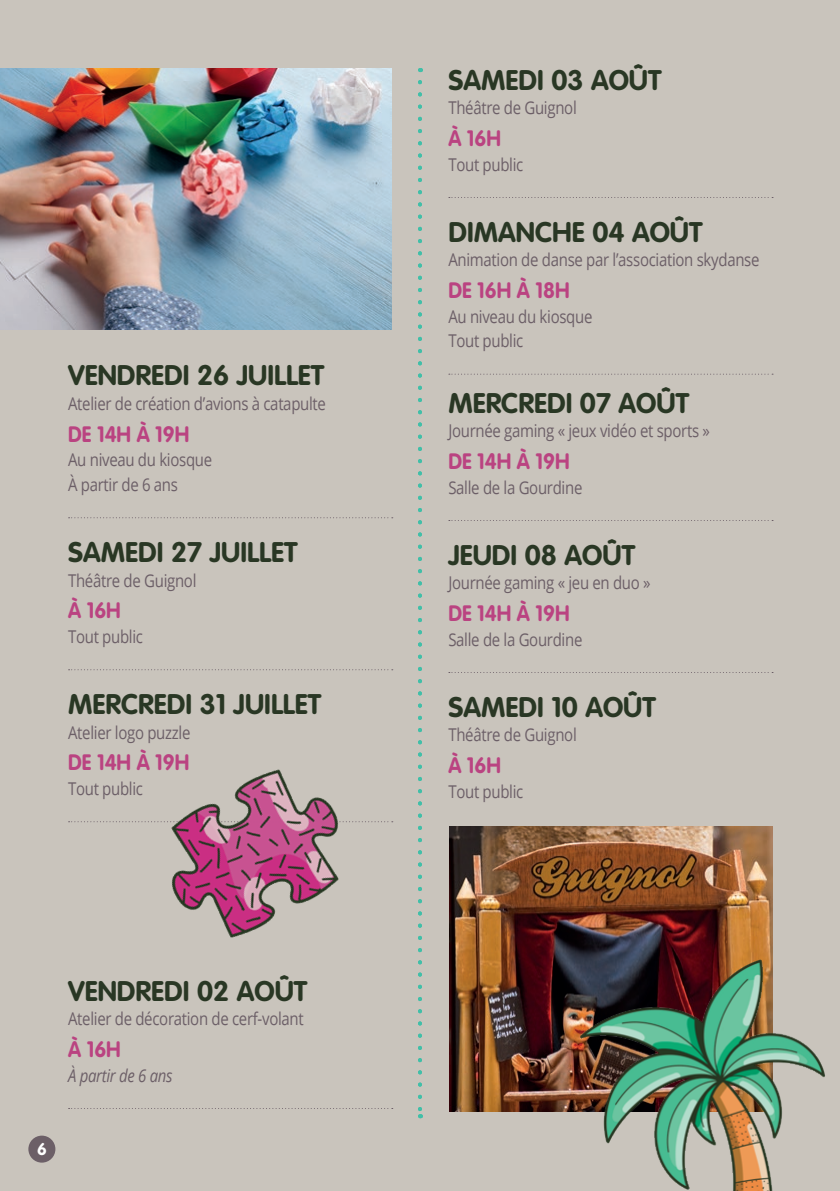
<style>
.page{position:relative;width:840px;height:1191px;background:#fff}
.page>*{position:absolute;margin:0;border:0;box-sizing:border-box;transform-origin:0 0}
.t1{font:700 28px "VAG Rounded Std";color:#293724}
.t2{font:700 22px "VAG Rounded Std";color:#ba4381;scale:.94 1}
.t3{font:17.6px/24.6px "Open Sans";letter-spacing:-.02em;color:#6c5f67;scale:.85 1}
.t4{font:italic 17.6px "Open Sans";letter-spacing:-.02em;color:#6c5f67;scale:.85 1}
.t5{font:700 16.8px "VAG Rounded Std";color:#fff}
</style>
<div class="page">
<div style="left:0;top:0;width:839px;height:1191px;background:#c9c4bc"></div>
<div style="left:28px;top:1135px;width:27px;height:27px;background:#6c5f67;border-radius:50%"></div>
<svg style="left:69px;top:517px;width:323px;height:1px"></svg>
<svg style="left:69px;top:669px;width:323px;height:1px"></svg>
<svg style="left:69px;top:821px;width:323px;height:1px"></svg>
<svg style="left:69px;top:1108px;width:323px;height:1px"></svg>
<svg style="left:448px;top:197px;width:324px;height:1px"></svg>
<svg style="left:448px;top:374px;width:324px;height:1px"></svg>
<svg style="left:448px;top:520px;width:324px;height:1px"></svg>
<svg style="left:448px;top:672px;width:324px;height:1px"></svg>
<svg style="left:418px;top:82px;width:4px;height:1036px"></svg>
<img style="left:104px;top:769px;width:287px;height:169px">
<img style="left:449px;top:827px;width:323px;height:284px">
<img style="left:0;top:68px;width:391px;height:262px">
<img style="left:567px;top:951px;width:258px;height:240px">
<h1 class="t1" style="left:68px;top:359px;width:258px">VENDREDI 26 JUILLET</h1>
<p class="t3" style="left:68px;top:391px;width:305px">Atelier de création d’avions à catapulte</p>
<p class="t2" style="left:68px;top:421px;width:130px">DE 14H À 19H</p>
<p class="t3" style="left:68px;top:447px;width:171px">Au niveau du kiosque<br>À partir de 6 ans</p>
<h1 class="t1" style="left:68px;top:535px;width:231px">SAMEDI 27 JUILLET</h1>
<p class="t3" style="left:68px;top:567px;width:152px">Théâtre de Guignol</p>
<p class="t2" style="left:68px;top:597px;width:58px">À 16H</p>
<p class="t3" style="left:68px;top:624px;width:90px">Tout public</p>
<h1 class="t1" style="left:68px;top:687px;width:254px">MERCREDI 31 JUILLET</h1>
<p class="t3" style="left:68px;top:719px;width:145px">Atelier logo puzzle</p>
<p class="t2" style="left:68px;top:749px;width:130px">DE 14H À 19H</p>
<p class="t3" style="left:68px;top:775px;width:90px">Tout public</p>
<h1 class="t1" style="left:68px;top:974px;width:240px">VENDREDI 02 AOÛT</h1>
<p class="t3" style="left:68px;top:1006px;width:279px">Atelier de décoration de cerf-volant</p>
<p class="t2" style="left:68px;top:1036px;width:58px">À 16H</p>
<p class="t4" style="left:68px;top:1063px;width:124px">À partir de 6 ans</p>
<p class="t5" style="left:37px;top:1139px;width:11px">6</p>
<h1 class="t1" style="left:448px;top:63px;width:215px">SAMEDI 03 AOÛT</h1>
<p class="t3" style="left:448px;top:95px;width:152px">Théâtre de Guignol</p>
<p class="t2" style="left:448px;top:125px;width:58px">À 16H</p>
<p class="t3" style="left:448px;top:151px;width:90px">Tout public</p>
<h1 class="t1" style="left:448px;top:215px;width:255px">DIMANCHE 04 AOÛT</h1>
<p class="t3" style="left:448px;top:247px;width:367px">Animation de danse par l’association skydanse</p>
<p class="t2" style="left:448px;top:277px;width:130px">DE 16H À 18H</p>
<p class="t3" style="left:448px;top:303px;width:171px">Au niveau du kiosque<br>Tout public</p>
<h1 class="t1" style="left:448px;top:386px;width:242px">MERCREDI 07 AOÛT</h1>
<p class="t3" style="left:448px;top:418px;width:309px">Journée gaming « jeux vidéo et sports »</p>
<p class="t2" style="left:448px;top:448px;width:130px">DE 14H À 19H</p>
<p class="t3" style="left:448px;top:474px;width:159px">Salle de la Gourdine</p>
<h1 class="t1" style="left:448px;top:538px;width:188px">JEUDI 08 AOÛT</h1>
<p class="t3" style="left:448px;top:570px;width:239px">Journée gaming « jeu en duo »</p>
<p class="t2" style="left:448px;top:600px;width:130px">DE 14H À 19H</p>
<p class="t3" style="left:448px;top:626px;width:159px">Salle de la Gourdine</p>
<h1 class="t1" style="left:448px;top:690px;width:209px">SAMEDI 10 AOÛT</h1>
<p class="t3" style="left:448px;top:722px;width:152px">Théâtre de Guignol</p>
<p class="t2" style="left:448px;top:752px;width:58px">À 16H</p>
<p class="t3" style="left:448px;top:778px;width:90px">Tout public</p>
</div>
